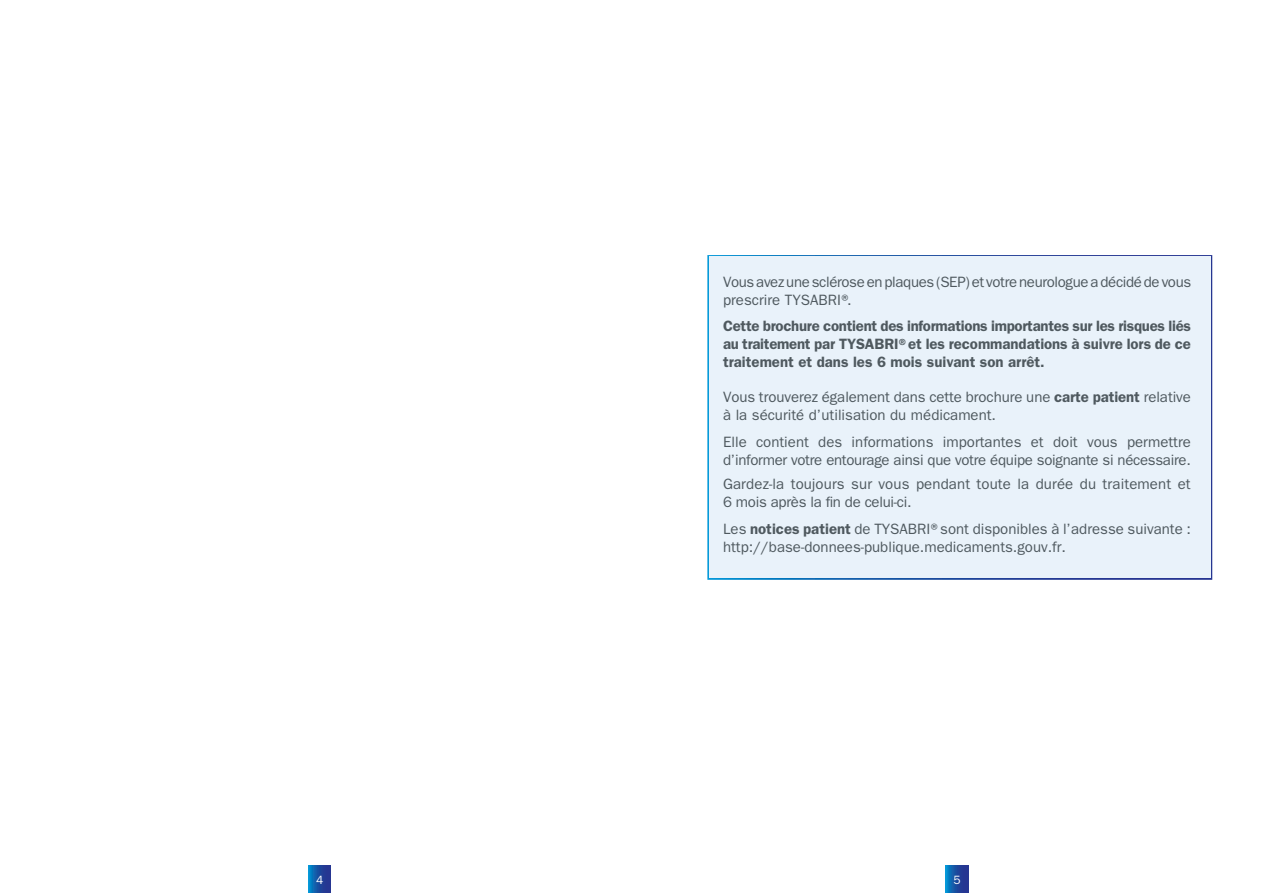
<style>
.page{position:relative;width:1276px;height:893px;background:#fff}
.page>*{position:absolute;margin:0;border:0;box-sizing:border-box;transform-origin:0 0}
.t1{font:15px/18px "ITC Franklin Gothic Std";color:#4f595f}
.t2{font:600 15px/18px "ITC Franklin Gothic Std";color:#4f595f;text-align:justify}
.t3{font:15px/18px "ITC Franklin Gothic Std";letter-spacing:-.02em;color:#4f595f}
.t4{font:15px/18px "ITC Franklin Gothic Std";letter-spacing:-.025em;color:#4f595f}
.t5{font:12px "ITC Franklin Gothic Std";color:#fff}
.s1{font-weight:600}
</style>
<div class="page">
<svg style="left:308px;top:865px;width:23px;height:28px"></svg>
<svg style="left:945px;top:865px;width:23px;height:28px"></svg>
<div style="left:707px;top:255px;width:505px;height:325px;background:#e9f2fa;border:3px solid #fff"></div>
<p class="t4" style="left:723px;top:273px;width:470px">Vous avez une sclérose en plaques (SEP) et votre neurologue a décidé de vous prescrire TYSABRI®.</p>
<p class="t2" style="left:723px;top:317px;width:469px">Cette brochure contient des informations importantes sur les risques liés au traitement par TYSABRI®et les recommandations à suivre lors de ce traitement et dans les 6 mois suivant son arrêt.</p>
<p class="t1" style="left:723px;top:388px;width:469px">Vous trouverez également dans cette brochure une <span class="s1">carte patient</span> relative à la sécurité d’utilisation du médicament.</p>
<p class="t3" style="left:723px;top:433px;width:469px">Elle contient des informations importantes et doit vous permettre d’informer votre entourage ainsi que votre équipe soignante si nécessaire.</p>
<p class="t1" style="left:723px;top:475px;width:469px">Gardez-la toujours sur vous pendant toute la durée du traitement et<br>6 mois après la fin de celui-ci.</p>
<p class="t1" style="left:723px;top:520px;width:469px">Les <span class="s1">notices patient</span> de TYSABRI®sont disponibles à l’adresse suivante : http://base-donnees-publique.medicaments.gouv.fr.</p>
<p class="t5" style="left:316px;top:873px;width:9px">4</p>
<p class="t5" style="left:953px;top:873px;width:9px">5</p>
</div>
